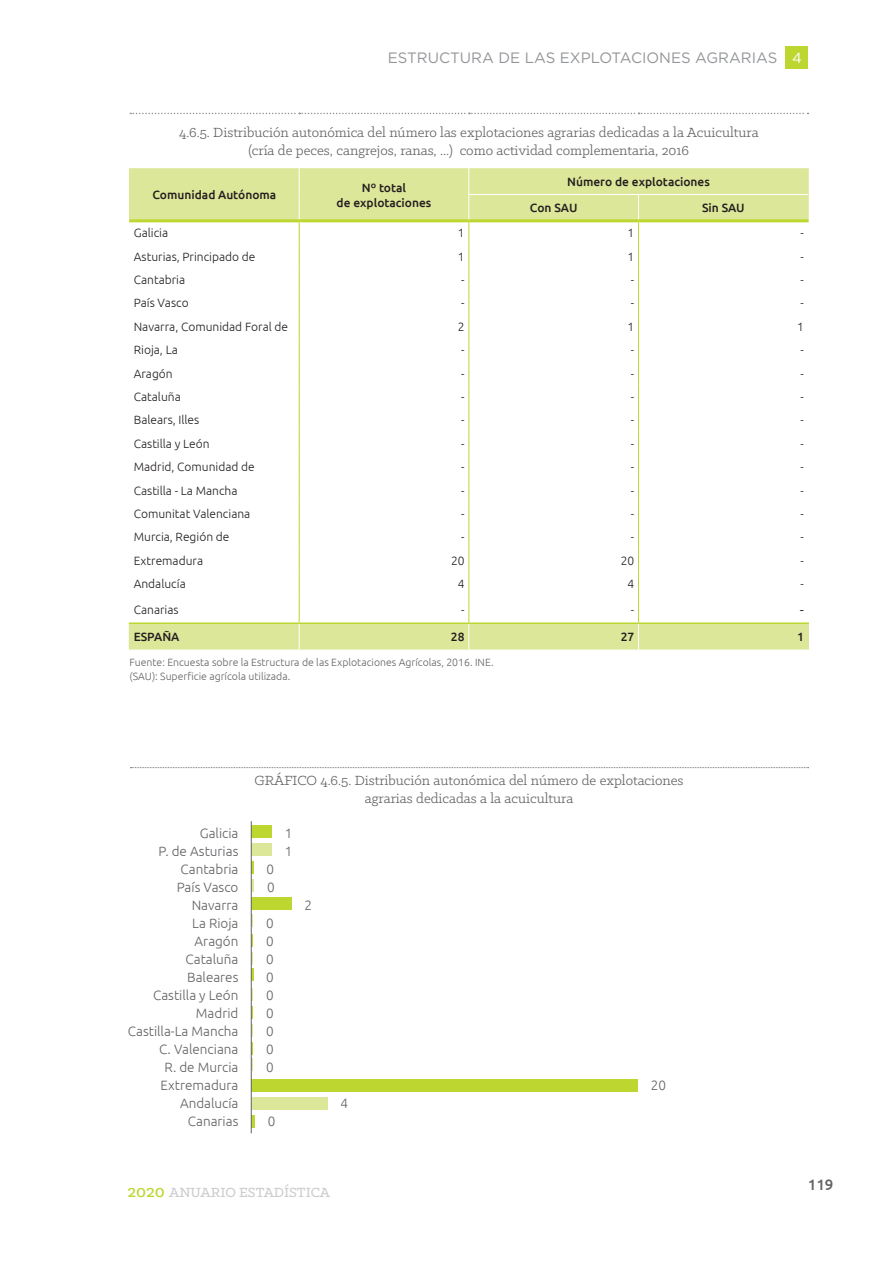
<style>
.page{position:relative;width:893px;height:1263px;background:#fff}
.page>*{position:absolute;margin:0;border:0;box-sizing:border-box;transform-origin:0 0}
.t1{font:15px/18px "Klinic Slab";color:#636366;text-align:center}
.t2{font:15px "Gotham";color:#939598}
.t3{font:500 15px "Klinic Slab";color:#cccdcf}
.t4{font:500 15px "Ubuntu";color:#636366}
.t5{font:300 15px "Ubuntu";color:#231f20}
.t6{font:300 13.5px/18px "Ubuntu";color:#636366}
.t7{font:300 12px "Ubuntu";color:#231f20}
.t8{font:500 12px/15px "Ubuntu";color:#231f20;text-align:center}
.t9{font:300 10.5px/13.5px "Ubuntu";color:#636366}
.s1{font-size:14.7px;color:#fff}
.s2{font-size:18.9px;color:#bed630}
</style>
<div class="page">
<div style="left:786px;top:46px;width:22px;height:22px;background:#bed630"></div>
<svg style="left:130px;top:168px;width:678px;height:482px"></svg>
<hr style="left:129px;top:622px;width:170px;height:2px;background:#bed630">
<hr style="left:299px;top:622px;width:170px;height:2px;background:#bed630">
<hr style="left:469px;top:622px;width:169px;height:2px;background:#bed630">
<hr style="left:638px;top:622px;width:171px;height:2px;background:#bed630">
<hr style="left:129px;top:219px;width:170px;height:3px;background:#bed630">
<hr style="left:299px;top:219px;width:170px;height:3px;background:#bed630">
<hr style="left:469px;top:219px;width:169px;height:3px;background:#bed630">
<hr style="left:638px;top:219px;width:171px;height:3px;background:#bed630">
<svg style="left:299px;top:168px;width:1px;height:482px"></svg>
<svg style="left:638px;top:195px;width:1px;height:455px"></svg>
<svg style="left:129px;top:624px;width:1px;height:26px"></svg>
<hr style="left:807px;top:624px;width:2px;height:26px;background:#dde799">
<svg style="left:129px;top:168px;width:1px;height:51px"></svg>
<svg style="left:808px;top:168px;width:1px;height:51px"></svg>
<svg style="left:130px;top:113px;width:678px;height:1px"></svg>
<hr style="left:469px;top:194px;width:169px;height:1px;background:#fff">
<hr style="left:638px;top:194px;width:170px;height:1px;background:#fff">
<svg style="left:468px;top:168px;width:1px;height:482px"></svg>
<svg style="left:131px;top:767px;width:677px;height:1px"></svg>
<hr style="left:251px;top:1115px;width:4px;height:13px;background:#bed630">
<div style="left:251px;top:843px;width:21px;height:12px;background:#dde799"></div>
<div style="left:251px;top:825px;width:21px;height:12px;background:#bed630"></div>
<svg style="left:252px;top:861px;width:2px;height:31px"></svg>
<div style="left:251px;top:898px;width:41px;height:12px;background:#bed630"></div>
<svg style="left:252px;top:914px;width:1px;height:13px"></svg>
<svg style="left:252px;top:934px;width:1px;height:12px"></svg>
<svg style="left:252px;top:952px;width:1px;height:28px"></svg>
<svg style="left:252px;top:988px;width:1px;height:31px"></svg>
<svg style="left:252px;top:1025px;width:1px;height:12px"></svg>
<svg style="left:252px;top:1043px;width:1px;height:27px"></svg>
<div style="left:251px;top:1079px;width:387px;height:12px;background:#bed630"></div>
<div style="left:251px;top:1097px;width:77px;height:12px;background:#dde799"></div>
<hr style="left:251px;top:821px;width:1px;height:312px;background:#636366">
<p class="t2" style="left:388px;top:49px;width:416px">ESTRUCTURA DE LAS EXPLOTACIONES AGRARIAS <span class="s1">4</span></p>
<p class="t1" style="left:179px;top:123px;width:581px">4.6.5. Distribución autonómica del número las explotaciones agrarias dedicadas a la Acuicultura (cría de peces, cangrejos, ranas, ...) como actividad complementaria, 2016</p>
<p class="t8" style="left:152px;top:187px;width:125px">Comunidad Autónoma</p>
<p class="t8" style="left:337px;top:179px;width:96px">Nº total<br>de explotaciones</p>
<p class="t8" style="left:530px;top:168px;width:181px;line-height:26.2px;text-align:left;text-indent:37px">Número de explotaciones<br>Con SAU</p>
<p class="t8" style="left:702px;top:200px;width:44px">Sin SAU</p>
<p class="t7" style="left:134px;top:226px;width:36px">Galicia</p>
<p class="t7" style="left:458px;top:226px;width:8px">1</p>
<p class="t7" style="left:627px;top:226px;width:8px">1</p>
<p class="t7" style="left:801px;top:226px;width:5px">-</p>
<p class="t7" style="left:134px;top:249px;width:123px">Asturias, Principado de</p>
<p class="t7" style="left:458px;top:249px;width:8px">1</p>
<p class="t7" style="left:627px;top:249px;width:8px">1</p>
<p class="t7" style="left:801px;top:249px;width:5px">-</p>
<p class="t7" style="left:134px;top:272px;width:53px">Cantabria</p>
<p class="t7" style="left:461px;top:272px;width:5px">-</p>
<p class="t7" style="left:631px;top:272px;width:5px">-</p>
<p class="t7" style="left:801px;top:272px;width:5px">-</p>
<p class="t7" style="left:134px;top:296px;width:56px">País Vasco</p>
<p class="t7" style="left:461px;top:296px;width:5px">-</p>
<p class="t7" style="left:631px;top:296px;width:5px">-</p>
<p class="t7" style="left:801px;top:296px;width:5px">-</p>
<p class="t7" style="left:134px;top:319px;width:156px">Navarra, Comunidad Foral de</p>
<p class="t7" style="left:458px;top:319px;width:8px">2</p>
<p class="t7" style="left:627px;top:319px;width:8px">1</p>
<p class="t7" style="left:797px;top:319px;width:8px">1</p>
<p class="t7" style="left:134px;top:343px;width:46px">Rioja, La</p>
<p class="t7" style="left:461px;top:343px;width:5px">-</p>
<p class="t7" style="left:631px;top:343px;width:5px">-</p>
<p class="t7" style="left:801px;top:343px;width:5px">-</p>
<p class="t7" style="left:134px;top:366px;width:40px">Aragón</p>
<p class="t7" style="left:461px;top:366px;width:5px">-</p>
<p class="t7" style="left:631px;top:366px;width:5px">-</p>
<p class="t7" style="left:801px;top:366px;width:5px">-</p>
<p class="t7" style="left:134px;top:389px;width:48px">Cataluña</p>
<p class="t7" style="left:461px;top:389px;width:5px">-</p>
<p class="t7" style="left:631px;top:389px;width:5px">-</p>
<p class="t7" style="left:801px;top:389px;width:5px">-</p>
<p class="t7" style="left:134px;top:413px;width:67px">Balears, Illes</p>
<p class="t7" style="left:461px;top:413px;width:5px">-</p>
<p class="t7" style="left:631px;top:413px;width:5px">-</p>
<p class="t7" style="left:801px;top:413px;width:5px">-</p>
<p class="t7" style="left:134px;top:436px;width:77px">Castilla y León</p>
<p class="t7" style="left:461px;top:436px;width:5px">-</p>
<p class="t7" style="left:631px;top:436px;width:5px">-</p>
<p class="t7" style="left:801px;top:436px;width:5px">-</p>
<p class="t7" style="left:134px;top:460px;width:123px">Madrid, Comunidad de</p>
<p class="t7" style="left:461px;top:460px;width:5px">-</p>
<p class="t7" style="left:631px;top:460px;width:5px">-</p>
<p class="t7" style="left:801px;top:460px;width:5px">-</p>
<p class="t7" style="left:134px;top:483px;width:105px">Castilla - La Mancha</p>
<p class="t7" style="left:461px;top:483px;width:5px">-</p>
<p class="t7" style="left:631px;top:483px;width:5px">-</p>
<p class="t7" style="left:801px;top:483px;width:5px">-</p>
<p class="t7" style="left:134px;top:506px;width:118px">Comunitat Valenciana</p>
<p class="t7" style="left:461px;top:506px;width:5px">-</p>
<p class="t7" style="left:631px;top:506px;width:5px">-</p>
<p class="t7" style="left:801px;top:506px;width:5px">-</p>
<p class="t7" style="left:134px;top:530px;width:97px">Murcia, Región de</p>
<p class="t7" style="left:461px;top:530px;width:5px">-</p>
<p class="t7" style="left:631px;top:530px;width:5px">-</p>
<p class="t7" style="left:801px;top:530px;width:5px">-</p>
<p class="t7" style="left:134px;top:553px;width:71px">Extremadura</p>
<p class="t7" style="left:451px;top:553px;width:15px">20</p>
<p class="t7" style="left:621px;top:553px;width:15px">20</p>
<p class="t7" style="left:801px;top:553px;width:5px">-</p>
<p class="t7" style="left:134px;top:576px;width:53px">Andalucía</p>
<p class="t7" style="left:458px;top:576px;width:8px">4</p>
<p class="t7" style="left:627px;top:576px;width:8px">4</p>
<p class="t7" style="left:801px;top:576px;width:5px">-</p>
<p class="t7" style="left:134px;top:602px;width:46px">Canarias</p>
<p class="t7" style="left:461px;top:602px;width:5px">-</p>
<p class="t7" style="left:631px;top:602px;width:5px">-</p>
<p class="t5" style="left:800px;top:601px;width:6px">-</p>
<p class="t8" style="left:134px;top:629px;width:47px">ESPAÑA</p>
<p class="t8" style="left:451px;top:629px;width:15px">28</p>
<p class="t8" style="left:621px;top:629px;width:15px">27</p>
<p class="t8" style="left:797px;top:629px;width:8px">1</p>
<p class="t9" style="left:130px;top:655px;width:366px">Fuente: Encuesta sobre la Estructura de las Explotaciones Agrícolas, 2016. INE. (SAU): Superficie agrícola utilizada.</p>
<p class="t1" style="left:255px;top:771px;width:431px">GRÁFICO 4.6.5. Distribución autonómica del número de explotaciones agrarias dedicadas a la acuicultura</p>
<p class="t6" style="left:128px;top:824px;width:112px;text-align:right">Galicia<br>P. de Asturias<br>Cantabria<br>País Vasco<br>Navarra<br>La Rioja<br>Aragón<br>Cataluña<br>Baleares<br>Castilla y León<br>Madrid<br>Castilla-La Mancha<br>C. Valenciana<br>R. de Murcia<br>Extremadura<br>Andalucía<br>Canarias</p>
<p class="t6" style="left:285px;top:823px;width:9px">1<br>1</p>
<p class="t6" style="left:267px;top:859px;width:10px">0<br>0</p>
<p class="t6" style="left:266px;top:913px;width:9px;text-align:justify">0<br>0<br>0<br>0<br>0<br>0<br>0<br>0<br>0</p>
<p class="t6" style="left:268px;top:1111px;width:9px">0</p>
<p class="t6" style="left:305px;top:895px;width:9px">2</p>
<p class="t6" style="left:340px;top:1093px;width:9px">4</p>
<p class="t3" style="left:128px;top:1183px;width:204px"><span class="s2">2020</span> ANUARIO ESTADÍSTICA</p>
<p class="t6" style="left:651px;top:1075px;width:17px">20</p>
<p class="t4" style="left:808px;top:1175px;width:27px">119</p>
</div>
